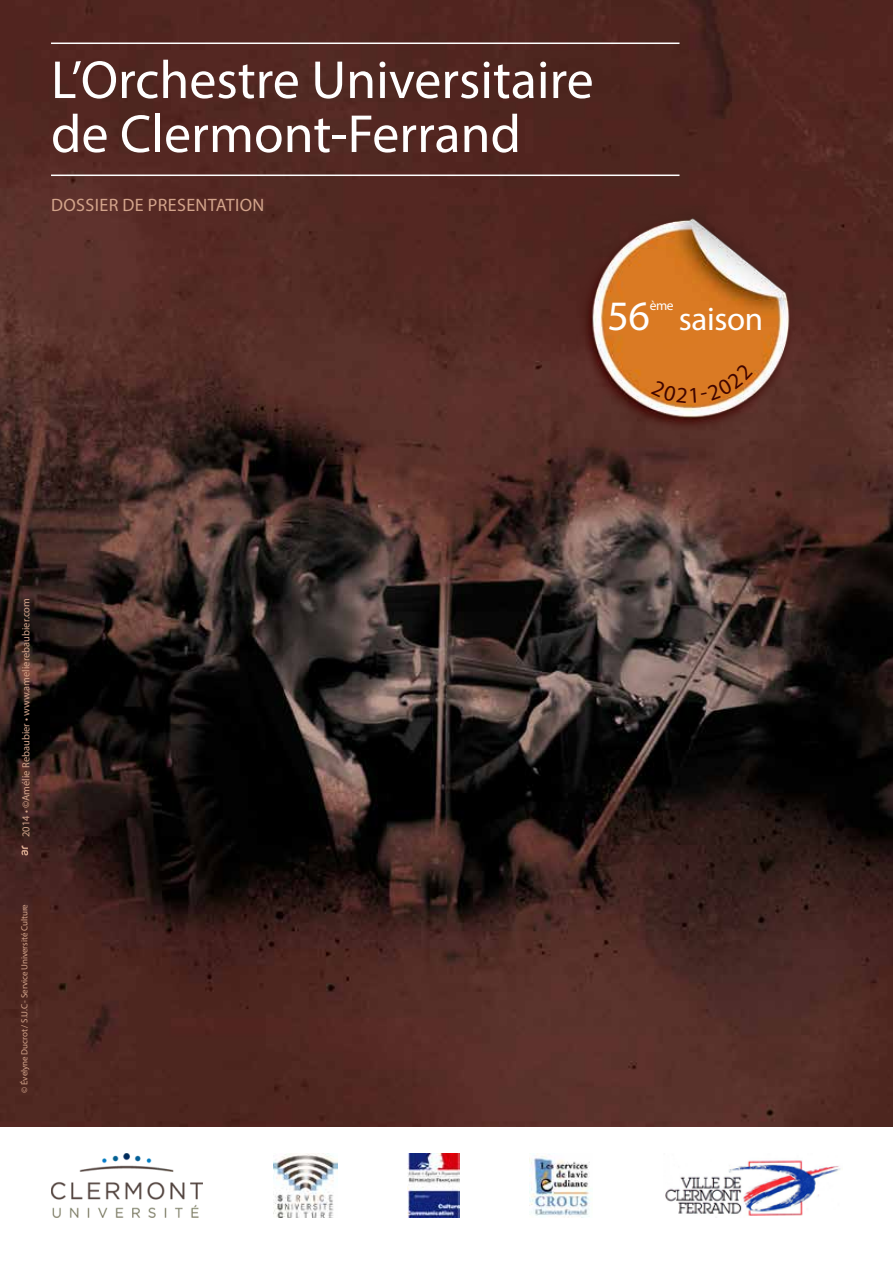
<style>
.page{position:relative;width:893px;height:1263px;background:#fff}
.page>*{position:absolute;margin:0;border:0;box-sizing:border-box;transform-origin:0 0}
.t1{font:54px/54px "Myriad Pro";color:#fff}
.t2{font:42px "Myriad Pro";color:#fff}
.t3{font:33px "Myriad Pro";letter-spacing:-.01em;color:#fff}
.t4{font:18px "Myriad Pro";letter-spacing:.02em;color:#d3a48b}
.t5{font:13.5px "Myriad Pro";color:#fff}
.t6{font:10.5px "Myriad Pro";color:#d3a48b}
.t7{font:9px "Myriad Pro";letter-spacing:-.01em;color:#d3a48b}
</style>
<div class="page">
<img style="left:0;top:0;width:893px;height:1127px">
<img style="left:665px;top:1160px;width:176px;height:56px">
<img style="left:51px;top:1153px;width:152px;height:64px">
<img style="left:273px;top:1153px;width:64px;height:64px">
<img style="left:530px;top:1153px;width:61px;height:63px">
<img style="left:408px;top:1153px;width:51px;height:64px">
<hr style="left:51px;top:43px;width:628px;height:1px;background:#fff">
<hr style="left:51px;top:175px;width:628px;height:1px;background:#fff">
<img style="left:571px;top:197px;width:238px;height:238px">
<svg style="left:21px;top:845px;width:7px;height:10px"></svg>
<svg style="left:651px;top:363px;width:102px;height:40px;background:#d98030"></svg>
<h1 class="t1" style="left:51px;top:52px;width:544px">L’Orchestre Universitaire de Clermont-Ferrand</h1>
<h3 class="t4" style="left:51px;top:194px;width:215px">DOSSIER DE PRESENTATION</h3>
<h2 class="t2" style="left:607px;top:290px;width:44px">56</h2>
<p class="t5" style="left:650px;top:297px;width:25px">ème</p>
<h3 class="t3" style="left:679px;top:298px;width:86px">saison</h3>
<p class="t6" style="left:19px;top:837px;width:240px;rotate:-90deg">2014 • ©Amélie Rebaubier • www.amelierebaubier.com</p>
<p class="t7" style="left:19px;top:1093px;width:190px;rotate:-90deg">© Évelyne Ducrot / S.U.C - Service Université Culture</p>
</div>
